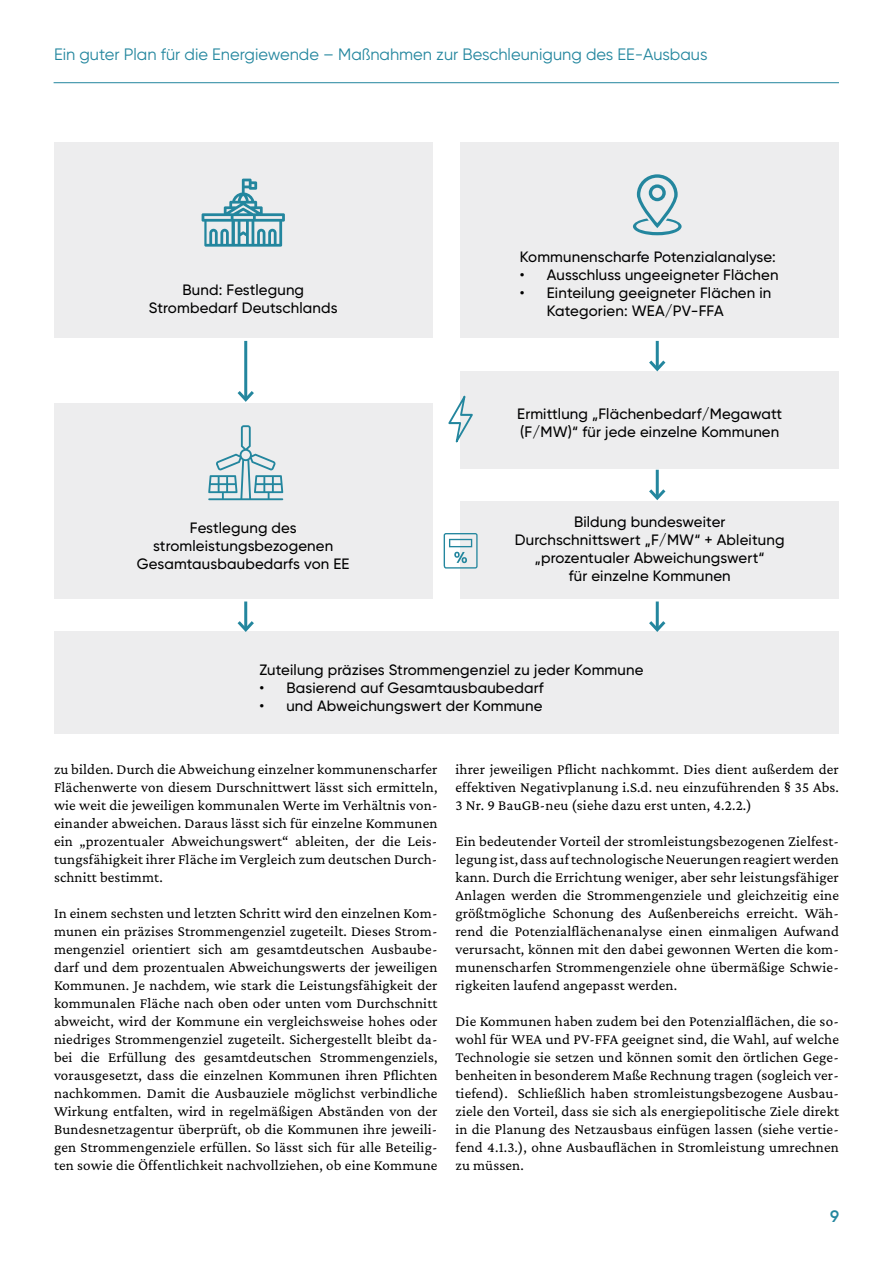
<style>
.page{position:relative;width:893px;height:1263px;background:#fff}
.page>*{position:absolute;margin:0;border:0;box-sizing:border-box;transform-origin:0 0}
.t1{font:16.5px "Gilroy";color:#23869e}
.t2{font:600 16.5px "Gilroy";color:#23869e}
.t3{font:15px/18px "Crimson Pro";letter-spacing:.01em;color:#000;text-align:justify}
.t4{font:500 15px/18px "Gilroy";letter-spacing:.01em;color:#000;text-align:center}
</style>
<div class="page">
<hr style="left:54px;top:82px;width:785px;height:1px;background:#23869e">
<div style="left:54px;top:631px;width:784px;height:103px;background:#ededee"></div>
<div style="left:54px;top:143px;width:378px;height:195px;background:#ededee"></div>
<div style="left:54px;top:403px;width:378px;height:196px;background:#ededee"></div>
<div style="left:460px;top:143px;width:379px;height:195px;background:#ededee"></div>
<div style="left:460px;top:371px;width:379px;height:97px;background:#ededee"></div>
<div style="left:460px;top:501px;width:379px;height:98px;background:#ededee"></div>
<svg style="left:202px;top:179px;width:83px;height:68px"></svg>
<hr style="left:244px;top:341px;width:3px;height:59px;background:#23869e">
<svg style="left:237px;top:388px;width:17px;height:14px"></svg>
<hr style="left:244px;top:601px;width:3px;height:29px;background:#23869e">
<svg style="left:237px;top:618px;width:17px;height:14px"></svg>
<hr style="left:656px;top:601px;width:3px;height:29px;background:#23869e">
<svg style="left:649px;top:618px;width:17px;height:14px"></svg>
<hr style="left:656px;top:470px;width:3px;height:28px;background:#23869e">
<svg style="left:649px;top:486px;width:17px;height:14px"></svg>
<hr style="left:656px;top:341px;width:3px;height:28px;background:#23869e">
<svg style="left:649px;top:357px;width:17px;height:15px"></svg>
<svg style="left:633px;top:174px;width:49px;height:61px"></svg>
<svg style="left:208px;top:425px;width:75px;height:75px"></svg>
<svg style="left:448px;top:396px;width:25px;height:46px"></svg>
<svg style="left:444px;top:533px;width:34px;height:35px"></svg>
<p class="t1" style="left:54px;top:45px;width:655px">Ein guter Plan für die Energiewende – Maßnahmen zur Beschleunigung des EE-Ausbaus</p>
<p class="t4" style="left:149px;top:281px;width:190px">Bund: Festlegung<br>Strombedarf Deutschlands</p>
<p class="t4" style="left:137px;top:518px;width:214px">Festlegung des stromleistungsbezogenen<br>Gesamtausbaubedarfs von EE</p>
<p class="t4" style="left:520px;top:248px;width:258px">Kommunenscharfe Potenzialanalyse:</p>
<p class="t4" style="left:520px;top:266px;width:260px">• Ausschluss ungeeigneter Flächen</p>
<p class="t4" style="left:547px;top:284px;width:226px;text-align:left;text-indent:-27px">• Einteilung geeigneter Flächen in<br>Kategorien: WEA/PV-FFA</p>
<p class="t4" style="left:517px;top:405px;width:267px;text-align:left">Ermittlung „Flächenbedarf/Megawatt (F/MW)“ für jede einzelne Kommunen</p>
<p class="t4" style="left:515px;top:512px;width:271px">Bildung bundesweiter<br>Durchschnittswert „F/MW“ + Ableitung „prozentualer Abweichungswert“<br>für einzelne Kommunen</p>
<p class="t4" style="left:259px;top:661px;width:386px">Zuteilung präzises Strommengenziel zu jeder Kommune</p>
<p class="t4" style="left:259px;top:679px;width:286px">• Basierend auf Gesamtausbaubedarf</p>
<p class="t4" style="left:259px;top:697px;width:285px">• und Abweichungswert der Kommune</p>
<p class="t3" style="left:54px;top:760px;width:385px">zu bilden. Durch die Abweichung einzelner kommunenscharfer Flächenwerte von diesem Durschnittwert lässt sich ermitteln, wie weit die jeweiligen kommunalen Werte im Verhältnis von&shy;einander abweichen. Daraus lässt sich für einzelne Kommunen ein „prozentualer Abweichungswert“ ableiten, der die Leis&shy;tungsfähigkeit ihrer Fläche im Vergleich zum deutschen Durch&shy;schnitt bestimmt.</p>
<p class="t3" style="left:54px;top:904px;width:385px">In einem sechsten und letzten Schritt wird den einzelnen Kom&shy;munen ein präzises Strommengenziel zugeteilt. Dieses Strom&shy;mengenziel orientiert sich am gesamtdeutschen Ausbaube&shy;darf und dem prozentualen Abweichungswerts der jeweiligen Kommunen. Je nachdem, wie stark die Leistungsfähigkeit der kommunalen Fläche nach oben oder unten vom Durchschnitt abweicht, wird der Kommune ein vergleichsweise hohes oder niedriges Strommengenziel zugeteilt. Sichergestellt bleibt da&shy;bei die Erfüllung des gesamtdeutschen Strommengenziels, vorausgesetzt, dass die einzelnen Kommunen ihren Pflichten nachkommen. Damit die Ausbauziele möglichst verbindliche Wirkung entfalten, wird in regelmäßigen Abständen von der Bundesnetzagentur überprüft, ob die Kommunen ihre jeweili&shy;gen Strommengenziele erfüllen. So lässt sich für alle Beteilig&shy;ten sowie die Öffentlichkeit nachvollziehen, ob eine Kommune</p>
<p class="t3" style="left:455px;top:760px;width:385px">ihrer jeweiligen Pflicht nachkommt. Dies dient außerdem der effektiven Negativplanung i.S.d. neu einzuführenden § 35 Abs.<br>3 Nr. 9 BauGB-neu (siehe dazu erst unten, 4.2.2.)</p>
<p class="t3" style="left:455px;top:832px;width:385px">Ein bedeutender Vorteil der stromleistungsbezogenen Zielfest&shy;legung ist, dass auf technologische Neuerungen reagiert werden kann. Durch die Errichtung weniger, aber sehr leistungsfähiger Anlagen werden die Strommengenziele und gleichzeitig eine größtmögliche Schonung des Außenbereichs erreicht. Wäh&shy;rend die Potenzialflächenanalyse einen einmaligen Aufwand verursacht, können mit den dabei gewonnen Werten die kom&shy;munenscharfen Strommengenziele ohne übermäßige Schwie&shy;rigkeiten laufend angepasst werden.</p>
<p class="t3" style="left:455px;top:1012px;width:385px">Die Kommunen haben zudem bei den Potenzialflächen, die so&shy;wohl für WEA und PV-FFA geeignet sind, die Wahl, auf welche Technologie sie setzen und können somit den örtlichen Gege&shy;benheiten in besonderem Maße Rechnung tragen (sogleich ver&shy;tiefend). Schließlich haben stromleistungsbezogene Ausbau&shy;ziele den Vorteil, dass sie sich als energiepolitische Ziele direkt in die Planung des Netzausbaus einfügen lassen (siehe vertie&shy;fend 4.1.3.), ohne Ausbauflächen in Stromleistung umrechnen zu müssen.</p>
<p class="t2" style="left:830px;top:1206px;width:10px">9</p>
</div>
